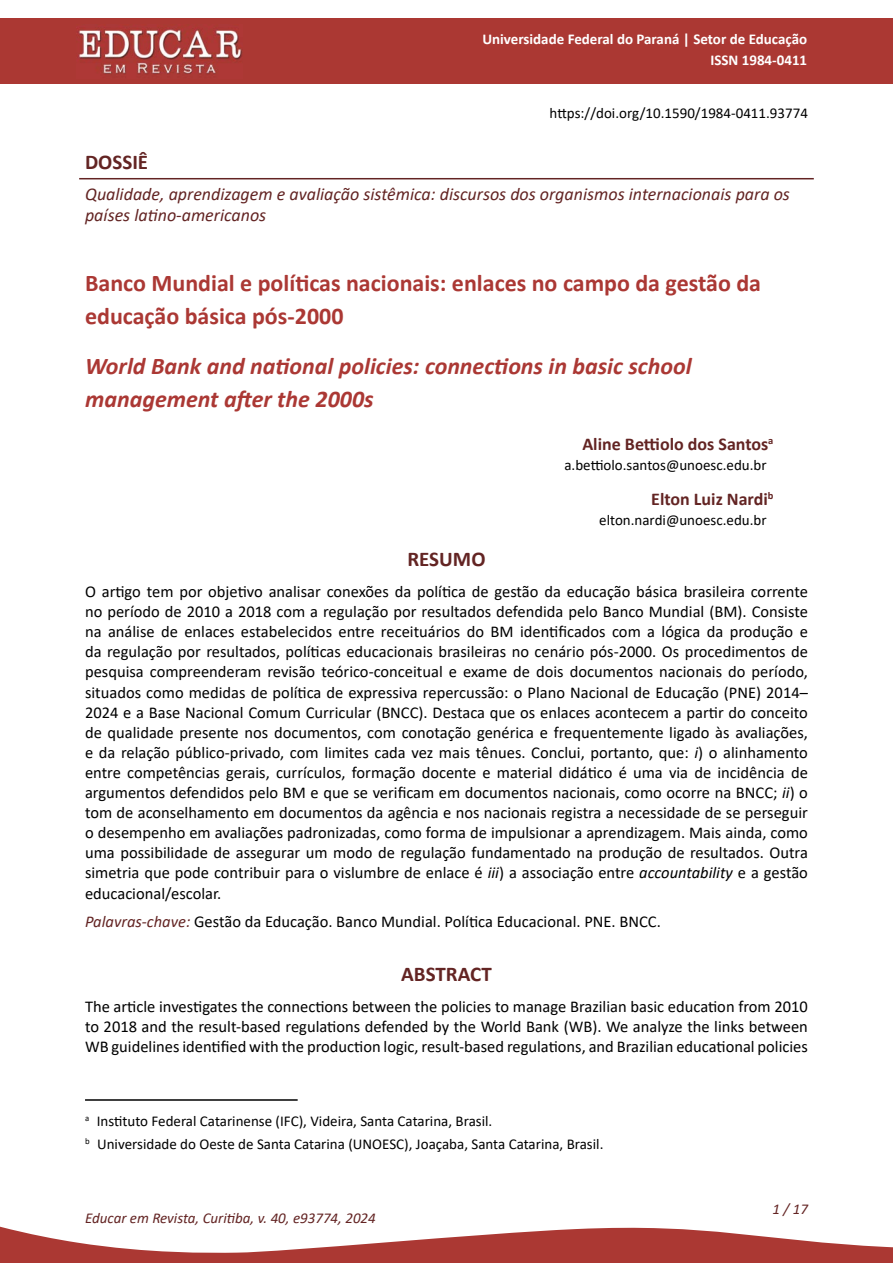
<style>
.page{position:relative;width:893px;height:1263px;background:#fff}
.page>*{position:absolute;margin:0;border:0;box-sizing:border-box;transform-origin:0 0}
._4-TÍTULO_ARTIGO_idioma_principal{font:700 24px/33px "Calibri";color:#ab3834}
._5-TÍTULO_ARTIGO_idiomas_secundários{font:italic 700 24px/33px "Calibri";color:#ab3834}
._11-TÍTULO_ABSTRACT{font:700 21px "Calibri";color:#632423}
._2-GÊNERO__Artigo_Dossiê{font:700 21px "Calibri";color:#632423}
._10-TÍTULO_RESUMO{font:700 21px "Calibri";color:#632423}
._3-TÍTULO_DOSSIÊ{font:italic 18px/21.6px "Calibri";color:#632423}
._6-AUTOR_nome{font:700 18px "Calibri";color:#632423}
._12-TEXTO_RESUMO_ABSTRACT{font:16.5px/20.1px "Calibri";color:#000;text-align:justify}
._13-PALAVRAS-CHAVE_KEYWORDS{font:16.5px "Calibri";color:#000}
._17-NOTA_RODAPÉ{font:15px "Calibri";color:#000}
._8-NOTA_AUTOR_1{font:15px "Calibri";color:#000}
.t1{font:700 15px "Calibri";color:#fff}
._7-AUTOR_e-mail{font:15px "Calibri";color:#000}
.t2{font:italic 15px "Calibri";color:#632423}
._1-DOI_primeira_pág{font:15px "Calibri";color:#000}
.s1{font-style:italic}
.s2{font-style:italic;color:#632423}
</style>
<div class="page">
<div style="left:0;top:18px;width:893px;height:66px;background:#ab3833"></div>
<svg style="left:0;top:1226px;width:893px;height:37px"></svg>
<hr style="left:79px;top:178px;width:735px;height:1px;background:#632423">
<img style="left:78px;top:29px;width:165px;height:45px">
<hr style="left:85px;top:1099px;width:213px;height:2px;background:#000">
<p class="t1" style="left:482px;top:28px;width:326px">Universidade Federal do Paraná | Setor de Educação</p>
<p class="t1" style="left:710px;top:49px;width:98px">ISSN 1984-0411</p>
<p class="_1-DOI_primeira_pág" style="left:550px;top:102px;width:260px">https://doi.org/10.1590/1984-0411.93774</p>
<p class="_2-GÊNERO__Artigo_Dossiê" style="left:85px;top:147px;width:65px">DOSSIÊ</p>
<p class="_3-TÍTULO_DOSSIÊ" style="left:85px;top:182px;width:706px">Qualidade, aprendizagem e avaliação sistêmica: discursos dos organismos internacionais para os países latino-americanos</p>
<p class="_4-TÍTULO_ARTIGO_idioma_principal" style="left:85px;top:267px;width:677px">Banco Mundial e políticas nacionais: enlaces no campo da gestão da educação básica pós-2000</p>
<p class="_5-TÍTULO_ARTIGO_idiomas_secundários" style="left:85px;top:349px;width:608px">World Bank and national policies: connections in basic school management after the 2000s</p>
<p class="_6-AUTOR_nome" style="left:582px;top:432px;width:193px">Aline Bettiolo dos Santos<sup>a</sup></p>
<p class="_7-AUTOR_e-mail" style="left:564px;top:454px;width:204px">a.bettiolo.santos@unoesc.edu.br</p>
<p class="_6-AUTOR_nome" style="left:651px;top:487px;width:124px">Elton Luiz Nardi<sup>b</sup></p>
<p class="_7-AUTOR_e-mail" style="left:599px;top:509px;width:169px">elton.nardi@unoesc.edu.br</p>
<p class="_10-TÍTULO_RESUMO" style="left:407px;top:544px;width:80px">RESUMO</p>
<p class="_12-TEXTO_RESUMO_ABSTRACT" style="left:85px;top:581px;width:724px">O artigo tem por objetivo analisar conexões da política de gestão da educação básica brasileira corrente no período de 2010 a 2018 com a regulação por resultados defendida pelo Banco Mundial (BM). Consiste na análise de enlaces estabelecidos entre receituários do BM identificados com a lógica da produção e da regulação por resultados, políticas educacionais brasileiras no cenário pós-2000. Os procedimentos de pesquisa compreenderam revisão teórico-conceitual e exame de dois documentos nacionais do período, situados como medidas de política de expressiva repercussão: o Plano Nacional de Educação (PNE) 2014– 2024 e a Base Nacional Comum Curricular (BNCC). Destaca que os enlaces acontecem a partir do conceito de qualidade presente nos documentos, com conotação genérica e frequentemente ligado às avaliações, e da relação público-privado, com limites cada vez mais tênues. Conclui, portanto, que: <span class="s1">i</span>) o alinhamento entre competências gerais, currículos, formação docente e material didático é uma via de incidência de argumentos defendidos pelo BM e que se verificam em documentos nacionais, como ocorre na BNCC; <span class="s1">ii</span>) o tom de aconselhamento em documentos da agência e nos nacionais registra a necessidade de se perseguir o desempenho em avaliações padronizadas, como forma de impulsionar a aprendizagem. Mais ainda, como uma possibilidade de assegurar um modo de regulação fundamentado na produção de resultados. Outra simetria que pode contribuir para o vislumbre de enlace é <span class="s1">iii</span>) a associação entre <span class="s1">accountability</span> e a gestão educacional/escolar.</p>
<p class="_13-PALAVRAS-CHAVE_KEYWORDS" style="left:85px;top:910px;width:577px"><span class="s2">Palavras-chave:</span> Gestão da Educação. Banco Mundial. Política Educacional. PNE. BNCC.</p>
<p class="_11-TÍTULO_ABSTRACT" style="left:401px;top:959px;width:92px">ABSTRACT</p>
<p class="_12-TEXTO_RESUMO_ABSTRACT" style="left:85px;top:996px;width:724px">The article investigates the connections between the policies to manage Brazilian basic education from 2010 to 2018 and the result-based regulations defended by the World Bank (WB). We analyze the links between WB guidelines identified with the production logic, result-based regulations, and Brazilian educational policies</p>
<p class="_8-NOTA_AUTOR_1" style="left:85px;top:1111px;width:409px"><sup>a</sup> Instituto Federal Catarinense (IFC), Videira, Santa Catarina, Brasil.</p>
<p class="_17-NOTA_RODAPÉ" style="left:85px;top:1133px;width:520px"><sup>b</sup> Universidade do Oeste de Santa Catarina (UNOESC), Joaçaba, Santa Catarina, Brasil.</p>
<p class="t2" style="left:85px;top:1208px;width:292px">Educar em Revista, Curitiba, v. 40, e93774, 2024</p>
<p class="t2" style="left:772px;top:1198px;width:37px">1 / 17</p>
</div>
